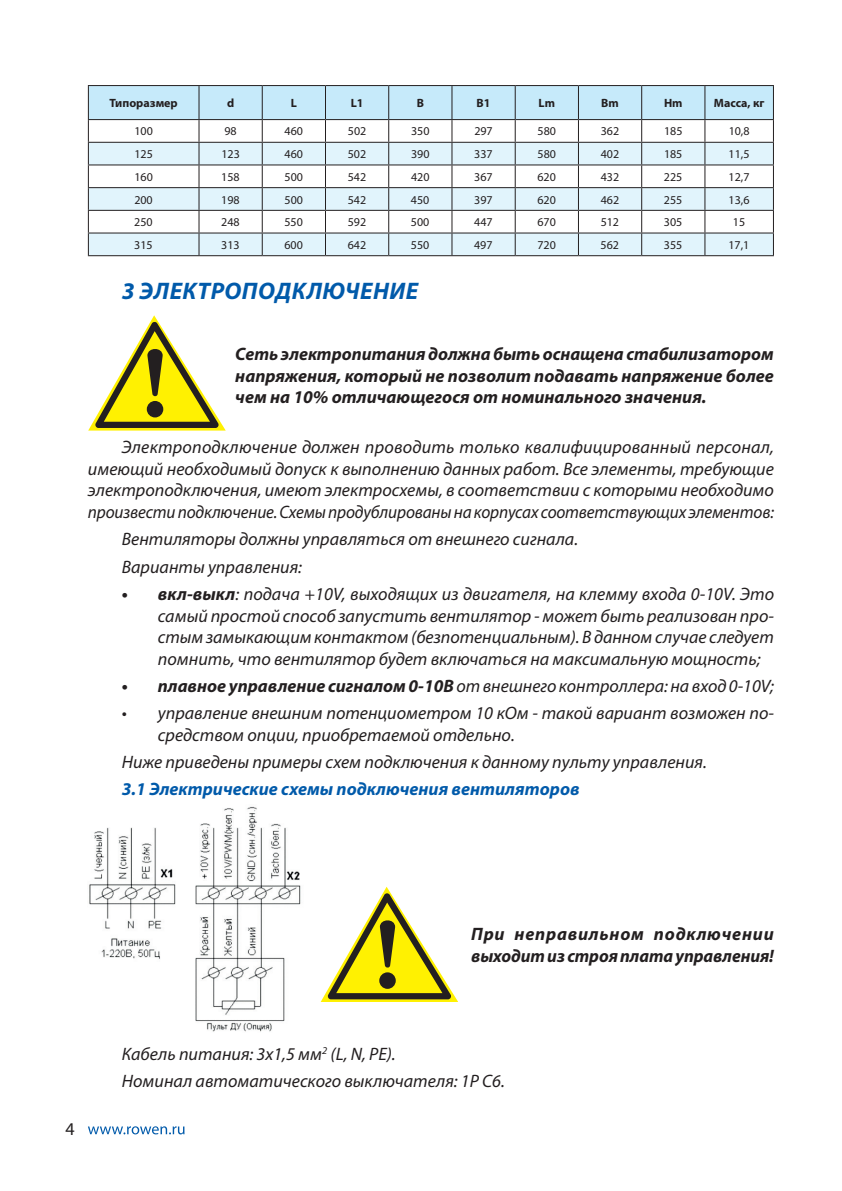
<style>
.page{position:relative;width:842px;height:1191px;background:#fff}
.page>*{position:absolute;margin:0;border:0;box-sizing:border-box;transform-origin:0 0}
.t1{font:italic 700 24px "Myriad Pro";letter-spacing:.035em;color:#015aaa}
.t2{font:italic 18px/21.6px "Myriad Pro";color:#231f20}
.t3{font:italic 700 18px/21.6px "Myriad Pro";color:#231f20;text-align:justify}
.t4{font:italic 700 18px "Myriad Pro";color:#015aaa}
.t5{font:18px "Myriad Pro";color:#231f20}
.t6{font:12px "Myriad Pro";color:#231f20}
.t7{font:700 12px "Myriad Pro";color:#231f20}
.s1{font-weight:700}
</style>
<div class="page">
<svg style="left:88px;top:1126px;width:96px;height:8px"></svg>
<hr style="left:88px;top:85px;width:111px;height:1px;background:#231f20">
<hr style="left:199px;top:85px;width:63px;height:1px;background:#231f20">
<hr style="left:262px;top:85px;width:63px;height:1px;background:#231f20">
<hr style="left:325px;top:85px;width:64px;height:1px;background:#231f20">
<hr style="left:389px;top:85px;width:63px;height:1px;background:#231f20">
<hr style="left:452px;top:85px;width:63px;height:1px;background:#231f20">
<hr style="left:515px;top:85px;width:63px;height:1px;background:#231f20">
<hr style="left:578px;top:85px;width:64px;height:1px;background:#231f20">
<hr style="left:642px;top:85px;width:63px;height:1px;background:#231f20">
<hr style="left:705px;top:85px;width:69px;height:1px;background:#231f20">
<hr style="left:88px;top:255px;width:111px;height:1px;background:#231f20">
<hr style="left:199px;top:255px;width:63px;height:1px;background:#231f20">
<hr style="left:262px;top:255px;width:63px;height:1px;background:#231f20">
<hr style="left:325px;top:255px;width:64px;height:1px;background:#231f20">
<hr style="left:389px;top:255px;width:63px;height:1px;background:#231f20">
<hr style="left:452px;top:255px;width:63px;height:1px;background:#231f20">
<hr style="left:515px;top:255px;width:63px;height:1px;background:#231f20">
<hr style="left:578px;top:255px;width:64px;height:1px;background:#231f20">
<hr style="left:642px;top:255px;width:63px;height:1px;background:#231f20">
<hr style="left:705px;top:255px;width:69px;height:1px;background:#231f20">
<svg style="left:88px;top:86px;width:686px;height:169px"></svg>
<img style="left:89px;top:806px;width:212px;height:226px">
<svg style="left:88px;top:315px;width:138px;height:115px"></svg>
<svg style="left:321px;top:887px;width:137px;height:115px"></svg>
<p class="t7" style="left:110px;top:95px;width:70px">Типоразмер</p>
<p class="t7" style="left:227px;top:95px;width:9px">d</p>
<p class="t7" style="left:291px;top:95px;width:8px">L</p>
<p class="t7" style="left:351px;top:95px;width:14px">L1</p>
<p class="t7" style="left:417px;top:95px;width:9px">B</p>
<p class="t7" style="left:477px;top:95px;width:15px">B1</p>
<p class="t7" style="left:539px;top:95px;width:18px">Lm</p>
<p class="t7" style="left:601px;top:95px;width:19px">Bm</p>
<p class="t7" style="left:664px;top:95px;width:20px">Hm</p>
<p class="t7" style="left:714px;top:95px;width:52px">Масса, кг</p>
<p class="t6" style="left:134px;top:124px;width:20px">100</p>
<p class="t6" style="left:224px;top:124px;width:14px">98</p>
<p class="t6" style="left:285px;top:124px;width:20px">460</p>
<p class="t6" style="left:348px;top:124px;width:20px">502</p>
<p class="t6" style="left:411px;top:124px;width:20px">350</p>
<p class="t6" style="left:474px;top:124px;width:20px">297</p>
<p class="t6" style="left:538px;top:124px;width:20px">580</p>
<p class="t6" style="left:601px;top:124px;width:20px">362</p>
<p class="t6" style="left:664px;top:124px;width:20px">185</p>
<p class="t6" style="left:729px;top:124px;width:22px">10,8</p>
<p class="t6" style="left:134px;top:147px;width:20px">125</p>
<p class="t6" style="left:221px;top:147px;width:20px">123</p>
<p class="t6" style="left:285px;top:147px;width:20px">460</p>
<p class="t6" style="left:348px;top:147px;width:20px">502</p>
<p class="t6" style="left:411px;top:147px;width:20px">390</p>
<p class="t6" style="left:474px;top:147px;width:20px">337</p>
<p class="t6" style="left:537px;top:147px;width:20px">580</p>
<p class="t6" style="left:601px;top:147px;width:20px">402</p>
<p class="t6" style="left:664px;top:147px;width:20px">185</p>
<p class="t6" style="left:729px;top:147px;width:22px">11,5</p>
<p class="t6" style="left:134px;top:169px;width:20px">160</p>
<p class="t6" style="left:221px;top:169px;width:20px">158</p>
<p class="t6" style="left:285px;top:169px;width:20px">500</p>
<p class="t6" style="left:348px;top:169px;width:20px">542</p>
<p class="t6" style="left:411px;top:169px;width:20px">420</p>
<p class="t6" style="left:474px;top:169px;width:20px">367</p>
<p class="t6" style="left:537px;top:169px;width:20px">620</p>
<p class="t6" style="left:601px;top:169px;width:20px">432</p>
<p class="t6" style="left:664px;top:169px;width:20px">225</p>
<p class="t6" style="left:729px;top:169px;width:22px">12,7</p>
<p class="t6" style="left:134px;top:192px;width:20px">200</p>
<p class="t6" style="left:221px;top:192px;width:20px">198</p>
<p class="t6" style="left:284px;top:192px;width:20px">500</p>
<p class="t6" style="left:348px;top:192px;width:20px">542</p>
<p class="t6" style="left:411px;top:192px;width:20px">450</p>
<p class="t6" style="left:474px;top:192px;width:20px">397</p>
<p class="t6" style="left:537px;top:192px;width:20px">620</p>
<p class="t6" style="left:601px;top:192px;width:20px">462</p>
<p class="t6" style="left:664px;top:192px;width:20px">255</p>
<p class="t6" style="left:728px;top:192px;width:22px">13,6</p>
<p class="t6" style="left:134px;top:215px;width:20px">250</p>
<p class="t6" style="left:221px;top:215px;width:20px">248</p>
<p class="t6" style="left:284px;top:215px;width:20px">550</p>
<p class="t6" style="left:348px;top:215px;width:20px">592</p>
<p class="t6" style="left:411px;top:215px;width:20px">500</p>
<p class="t6" style="left:474px;top:215px;width:20px">447</p>
<p class="t6" style="left:537px;top:215px;width:20px">670</p>
<p class="t6" style="left:601px;top:215px;width:20px">512</p>
<p class="t6" style="left:664px;top:215px;width:20px">305</p>
<p class="t6" style="left:733px;top:215px;width:14px">15</p>
<p class="t6" style="left:134px;top:237px;width:20px">315</p>
<p class="t6" style="left:221px;top:237px;width:20px">313</p>
<p class="t6" style="left:284px;top:237px;width:20px">600</p>
<p class="t6" style="left:348px;top:237px;width:20px">642</p>
<p class="t6" style="left:411px;top:237px;width:20px">550</p>
<p class="t6" style="left:474px;top:237px;width:20px">497</p>
<p class="t6" style="left:537px;top:237px;width:20px">720</p>
<p class="t6" style="left:601px;top:237px;width:20px">562</p>
<p class="t6" style="left:664px;top:237px;width:20px">355</p>
<p class="t6" style="left:728px;top:237px;width:22px">17,1</p>
<h1 class="t1" style="left:122px;top:275px;width:255px">3 Электроподключени</h1>
<h1 class="t1" style="left:406px;top:275px;width:14px">Е</h1>
<p class="t3" style="left:235px;top:342px;width:540px">Сеть электропитания должна быть оснащена стабилизатором напряжения, который не позволит подавать напряжение более чем на 10% отличающегося от номинального значения.</p>
<p class="t2" style="left:88px;top:436px;width:688px;text-align:justify;text-indent:34px">Электроподключение должен проводить только квалифицированный персонал, имеющий необходимый допуск к выполнению данных работ. Все элементы, требующие электроподключения, имеют электросхемы, в соответствии с которыми необходимо произвести подключение. Схемы продублированы на корпусах соответствующих элементов:</p>
<p class="t2" style="left:122px;top:525px;width:458px;line-height:27.2px">Вентиляторы должны управляться от внешнего сигнала.<br>Варианты управления:</p>
<p class="t2" style="left:158px;top:583px;width:618px;text-align:justify;text-indent:-36px"><span class="s1">• вкл-выкл</span>: подача +10V, выходящих из двигателя, на клемму входа 0-10V. Это самый простой способ запустить вентилятор - может быть реализован про&shy;стым замыкающим контактом (безпотенциальным). В данном случае следует помнить, что вентилятор будет включаться на максимальную мощность;</p>
<p class="t2" style="left:122px;top:675px;width:653px"><span class="s1">• плавное управление сигналом 0-10В</span> от внешнего контроллера: на вход 0-10V;</p>
<p class="t2" style="left:158px;top:702px;width:617px;text-indent:-36px">• управление внешним потенциометром 10 кОм - такой вариант возможен по&shy;средством опции, приобретаемой отдельно.</p>
<p class="t2" style="left:122px;top:751px;width:586px">Ниже приведены примеры схем подключения к данному пульту управления.</p>
<p class="t4" style="left:122px;top:777px;width:459px">3.1 Электрические схемы подключения вентиляторов</p>
<p class="t5" style="left:65px;top:1117px;width:11px">4</p>
<p class="t3" style="left:471px;top:922px;width:304px">При неправильном подключении выходит из строя плата управления!</p>
<p class="t2" style="left:122px;top:1040px;width:384px;line-height:27.2px">Кабель питания: 3х1,5 мм<sup>2</sup> (L, N, PE).<br>Номинал автоматического выключателя: 1Р С6.</p>
</div>
